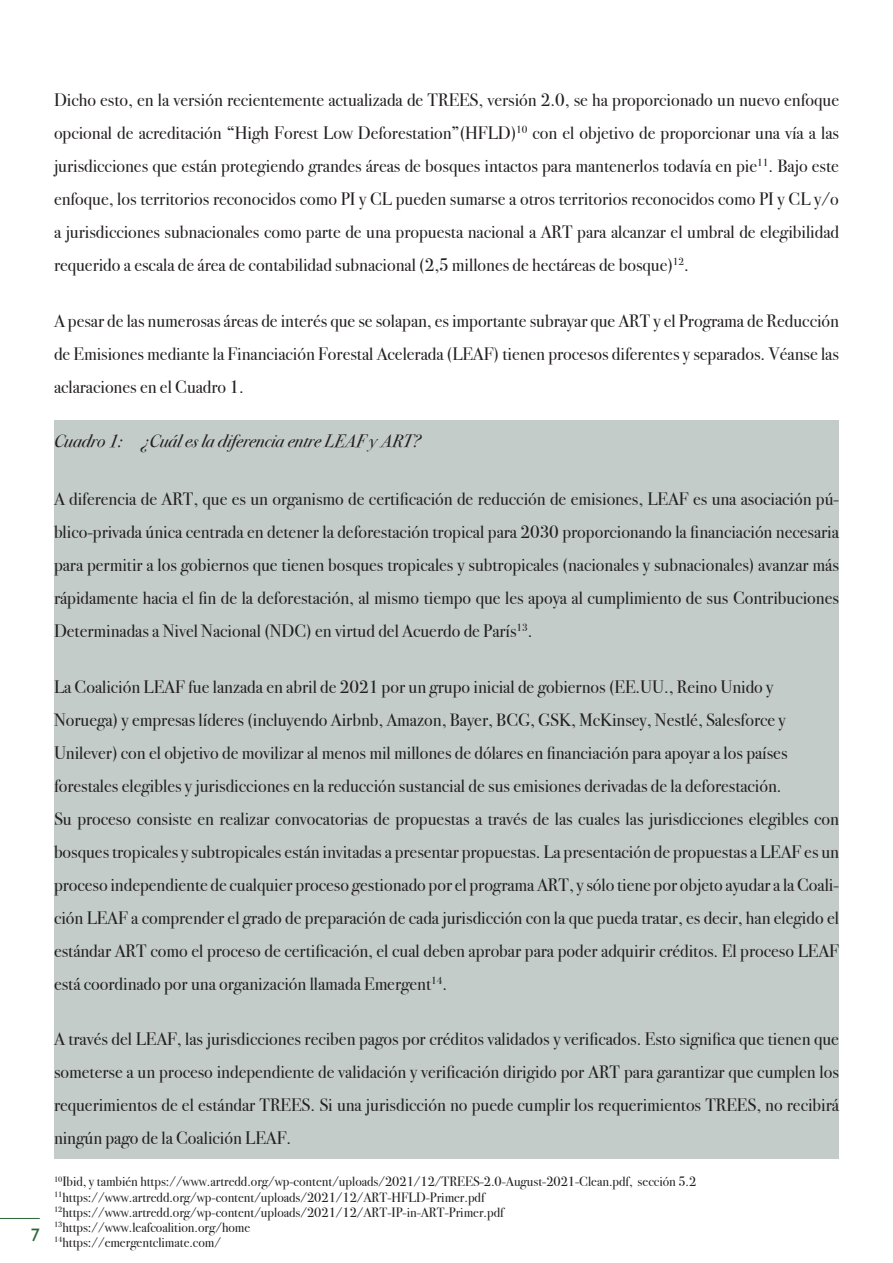
<style>
.page{position:relative;width:893px;height:1263px;background:#fff}
.page>*{position:absolute;margin:0;border:0;box-sizing:border-box;transform-origin:0 0}
.Body{font:18px/33px "Bodoni Svty Two ITCTT";color:#231f20;text-align:justify}
.Body-2{font:italic 18px "Bodoni Svty Two ITCTT";color:#231f20}
.t1{font:18px "Gill Sans";color:#2c6536}
.Body-3{font:13.5px "Bodoni Svty Two ITCTT";color:#231f20}
</style>
<div class="page">
<hr style="left:0;top:1218px;width:40px;height:1px;background:#276534">
<div style="left:54px;top:420px;width:785px;height:739px;background:#c3ccc9"></div>
<p class="Body" style="left:54px;top:82px;width:787px">Dicho esto, en la versión recientemente actualizada de TREES, versión 2.0, se ha proporcionado un nuevo enfoque opcional de acreditación “High Forest Low Deforestation”(HFLD)<sup>10</sup> con el objetivo de proporcionar una vía a las jurisdicciones que están protegiendo grandes áreas de bosques intactos para mantenerlos todavía en pie<sup>11</sup>. Bajo este enfoque, los territorios reconocidos como PI y CL pueden sumarse a otros territorios reconocidos como PI y CL y/o a jurisdicciones subnacionales como parte de una propuesta nacional a ART para alcanzar el umbral de elegibilidad requerido a escala de área de contabilidad subnacional (2,5 millones de hectáreas de bosque)<sup>12</sup>.</p>
<p class="Body" style="left:54px;top:302px;width:786px">A pesar de las numerosas áreas de interés que se solapan, es importante subrayar que ART y el Programa de Reducción de Emisiones mediante la Financiación Forestal Acelerada (LEAF) tienen procesos diferentes y separados. Véanse las aclaraciones en el Cuadro 1.</p>
<p class="Body-2" style="left:54px;top:425px;width:368px">Cuadro 1: ¿Cuál es la diferencia entre LEAF y ART?</p>
<p class="t1" style="left:31px;top:1224px;width:10px">7</p>
<p class="Body" style="left:54px;top:481px;width:786px">A diferencia de ART, que es un organismo de certificación de reducción de emisiones, LEAF es una asociación pú&shy;blico-privada única centrada en detener la deforestación tropical para 2030 proporcionando la financiación necesaria para permitir a los gobiernos que tienen bosques tropicales y subtropicales (nacionales y subnacionales) avanzar más rápidamente hacia el fin de la deforestación, al mismo tiempo que les apoya al cumplimiento de sus Contribuciones Determinadas a Nivel Nacional (NDC) en virtud del Acuerdo de París<sup>13</sup>.</p>
<p class="Body" style="left:54px;top:668px;width:721px">La Coalición LEAF fue lanzada en abril de 2021 por un grupo inicial de gobiernos (EE.UU., Reino Unido y</p>
<p class="Body" style="left:54px;top:701px;width:733px">Noruega) y empresas líderes (incluyendo Airbnb, Amazon, Bayer, BCG, GSK, McKinsey, Nestlé, Salesforce y</p>
<p class="Body" style="left:54px;top:734px;width:735px">Unilever) con el objetivo de movilizar al menos mil millones de dólares en financiación para apoyar a los países</p>
<p class="Body" style="left:54px;top:767px;width:729px">forestales elegibles y jurisdicciones en la reducción sustancial de sus emisiones derivadas de la deforestación.</p>
<p class="Body" style="left:54px;top:800px;width:786px">Su proceso consiste en realizar convocatorias de propuestas a través de las cuales las jurisdicciones elegibles con bosques tropicales y subtropicales están invitadas a presentar propuestas. La presentación de propuestas a LEAF es un proceso independiente de cualquier proceso gestionado por el programa ART, y sólo tiene por objeto ayudar a la Coali&shy;ción LEAF a comprender el grado de preparación de cada jurisdicción con la que pueda tratar, es decir, han elegido el estándar ART como el proceso de certificación, el cual deben aprobar para poder adquirir créditos. El proceso LEAF está coordinado por una organización llamada Emergent<sup>14</sup>.</p>
<p class="Body" style="left:54px;top:1021px;width:786px">A través del LEAF, las jurisdicciones reciben pagos por créditos validados y verificados. Esto significa que tienen que someterse a un proceso independiente de validación y verificación dirigido por ART para garantizar que cumplen los requerimientos de el estándar TREES. Si una jurisdicción no puede cumplir los requerimientos TREES, no recibirá ningún pago de la Coalición LEAF.</p>
<p class="Body-3" style="left:54px;top:1171px;width:644px"><sup>10</sup>Ibid, y también https://www.artredd.org/wp-content/uploads/2021/12/TREES-2.0-August-2021-Clean.pdf, sección 5.2</p>
<p class="Body-3" style="left:54px;top:1186px;width:432px"><sup>11</sup>https://www.artredd.org/wp-content/uploads/2021/12/ART-HFLD-Primer.pdf</p>
<p class="Body-3" style="left:54px;top:1201px;width:451px"><sup>12</sup>https://www.artredd.org/wp-content/uploads/2021/12/ART-IP-in-ART-Primer.pdf</p>
<p class="Body-3" style="left:54px;top:1216px;width:198px"><sup>13</sup>https://www.leafcoalition.org/home</p>
<p class="Body-3" style="left:54px;top:1231px;width:169px"><sup>14</sup>https://emergentclimate.com/</p>
</div>
